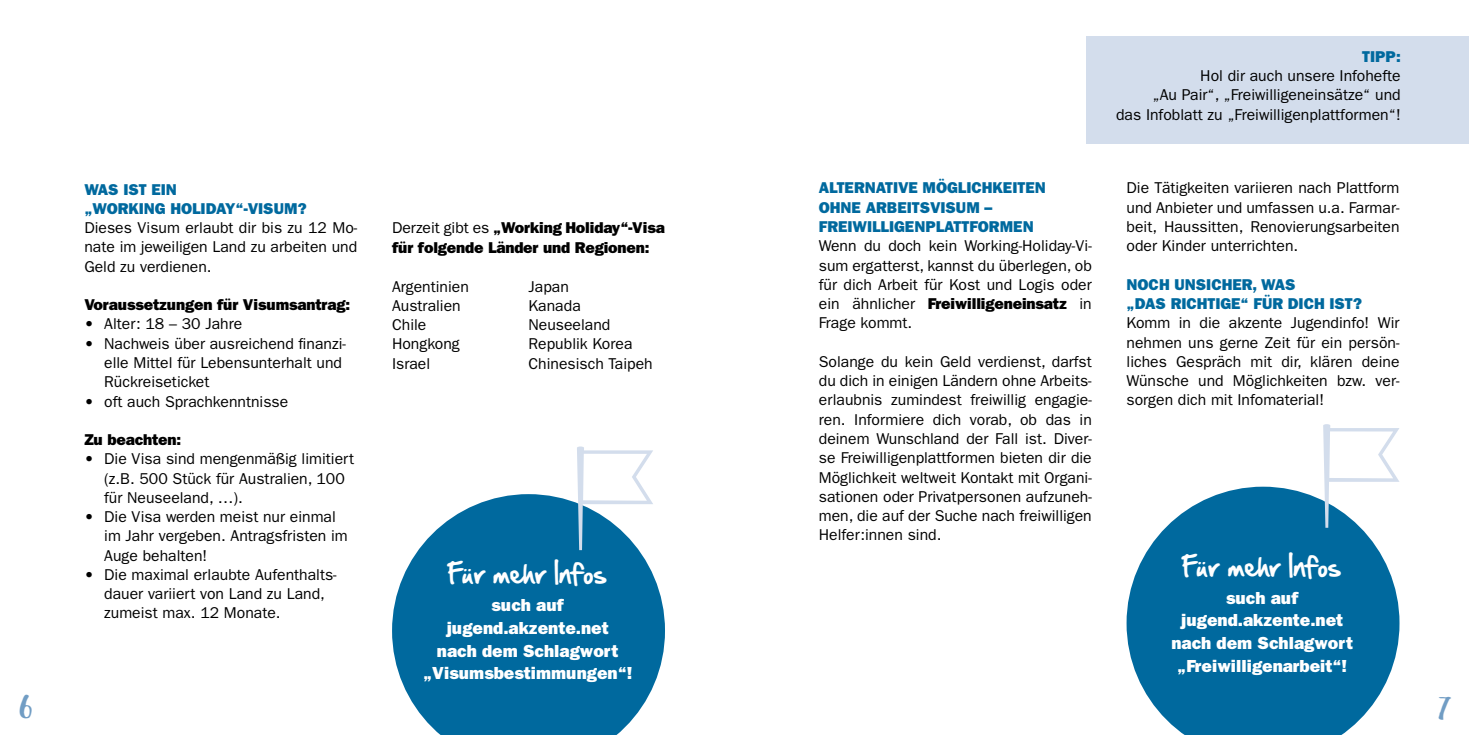
<style>
.page{position:relative;width:1469px;height:735px;background:#fff}
.page>*{position:absolute;margin:0;border:0;box-sizing:border-box;transform-origin:0 0}
.t1{font:44.8px "Debby";color:#719dc4}
.t2{font:24.5px "Hand Of Sean";letter-spacing:.02em;color:#fff}
.t3{font:17.5px/22.8px "ITC Franklin Gothic Std Hvy";color:#fff;text-align:center}
.t4{font:15.75px/19.2px "ITC Franklin Gothic Std";color:#000}
.t5{font:15.75px/19.2px "ITC Franklin Gothic Std Hvy";color:#00699e}
.t6{font:15.75px/19.2px "ITC Franklin Gothic Std Hvy";letter-spacing:-.01em;color:#000}
.s1{font-family:"ITC Franklin Gothic Std Hvy"}
.s2{font-family:"ITC Franklin Gothic Std"}
</style>
<div class="page">
<div style="left:1086px;top:36px;width:382px;height:107px;background:#d3ddec"></div>
<svg style="left:1126px;top:486px;width:273px;height:248px;background:#247eac"></svg>
<svg style="left:1323px;top:424px;width:76px;height:103px"></svg>
<svg style="left:392px;top:494px;width:273px;height:240px;background:#237dab"></svg>
<svg style="left:577px;top:446px;width:76px;height:104px"></svg>
<p class="t5" style="left:84px;top:179px;width:224px">WAS IST EIN<br>„WORKING HOLIDAY“-VISUM?</p>
<p class="t4" style="left:84px;top:218px;width:274px;text-align:justify">Dieses Visum erlaubt dir bis zu 12 Mo&shy;nate im jeweiligen Land zu arbeiten und Geld zu verdienen.</p>
<p class="t6" style="left:84px;top:295px;width:267px">Voraussetzungen für Visumsantrag:</p>
<p class="t4" style="left:84px;top:314px;width:159px"><span class="s1">•</span> Alter: 18 – 30 Jahre</p>
<p class="t4" style="left:104px;top:333px;width:243px;text-indent:-20px"><span class="s1">•</span> Nachweis über ausreichend finanzi&shy;elle Mittel für Lebensunterhalt und<br>Rückreiseticket</p>
<p class="t4" style="left:84px;top:391px;width:205px"><span class="s1">•</span> oft auch Sprachkenntnisse</p>
<p class="t6" style="left:84px;top:430px;width:98px">Zu beachten:</p>
<p class="t4" style="left:104px;top:449px;width:251px;text-indent:-20px"><span class="s1">•</span> Die Visa sind mengenmäßig limitiert (z.B. 500 Stück für Australien, 100 für Neuseeland, …).</p>
<p class="t4" style="left:104px;top:507px;width:245px;text-indent:-20px"><span class="s1">•</span> Die Visa werden meist nur einmal im Jahr vergeben. Antragsfristen im<br>Auge behalten!</p>
<p class="t4" style="left:104px;top:564px;width:234px;text-indent:-20px"><span class="s1">•</span> Die maximal erlaubte Aufenthalts&shy;dauer variiert von Land zu Land, zumeist max. 12 Monate.</p>
<p class="t6" style="left:392px;top:218px;width:274px"><span class="s2">Derzeit gibt es</span> „Working Holiday“-Visa für folgende Länder und Regionen:</p>
<p class="t4" style="left:392px;top:276px;width:78px">Argentinien<br>Australien<br>Chile<br>Hongkong<br>Israel</p>
<p class="t4" style="left:528px;top:276px;width:126px">Japan<br>Kanada<br>Neuseeland<br>Republik Korea<br>Chinesisch Taipeh</p>
<h2 class="t2" style="left:449px;top:551px;width:158px">Für mehr Infos</h2>
<p class="t3" style="left:423px;top:593px;width:211px">such auf jugend.akzente.net<br>nach dem Schlagwort „Visumsbestimmungen“!</p>
<p class="t5" style="left:819px;top:178px;width:228px">ALTERNATIVE MÖGLICHKEITEN<br>OHNE ARBEITSVISUM –<br>FREIWILLIGENPLATTFORMEN</p>
<p class="t4" style="left:819px;top:236px;width:274px;text-align:justify">Wenn du doch kein Working-Holiday-Vi&shy;sum ergatterst, kannst du überlegen, ob für dich Arbeit für Kost und Logis oder</p>
<p class="t6" style="left:819px;top:294px;width:274px"><span class="s2">ein ähnlicher</span> Freiwilligeneinsatz <span class="s2">in</span></p>
<p class="t4" style="left:819px;top:313px;width:95px">Frage kommt.</p>
<p class="t4" style="left:819px;top:352px;width:274px;text-align:justify">Solange du kein Geld verdienst, darfst du dich in einigen Ländern ohne Arbeits&shy;erlaubnis zumindest freiwillig engagie&shy;ren. Informiere dich vorab, ob das in deinem Wunschland der Fall ist. Diver&shy;se Freiwilligenplattformen bieten dir die Möglichkeit weltweit Kontakt mit Organi&shy;sationen oder Privatpersonen aufzuneh&shy;men, die auf der Suche nach freiwilligen Helfer:innen sind.</p>
<p class="t5" style="left:1362px;top:47px;width:40px">TIPP:</p>
<p class="t4" style="left:1116px;top:66px;width:286px;text-align:right">Hol dir auch unsere Infohefte<br>„Au Pair“, „Freiwilligeneinsätze“ und<br>das Infoblatt zu „Freiwilligenplattformen“!</p>
<p class="t4" style="left:1126px;top:178px;width:274px;text-align:justify">Die Tätigkeiten variieren nach Plattform und Anbieter und umfassen u.a. Farmar&shy;beit, Haussitten, Renovierungsarbeiten oder Kinder unterrichten.</p>
<p class="t5" style="left:1126px;top:274px;width:237px">NOCH UNSICHER, WAS<br>„DAS RICHTIGE“ FÜR DICH IST?</p>
<p class="t4" style="left:1126px;top:313px;width:274px;text-align:justify">Komm in die akzente Jugendinfo! Wir nehmen uns gerne Zeit für ein persön&shy;liches Gespräch mit dir, klären deine Wünsche und Möglichkeiten bzw. ver&shy;sorgen dich mit Infomaterial!</p>
<h2 class="t2" style="left:1183px;top:543px;width:158px">Für mehr Infos</h2>
<p class="t3" style="left:1171px;top:586px;width:183px">such auf jugend.akzente.net nach dem Schlagwort „Freiwilligenarbeit“!</p>
<h1 class="t1" style="left:20px;top:674px;width:14px">6</h1>
<h1 class="t1" style="left:1438px;top:674px;width:12px">7</h1>
</div>
